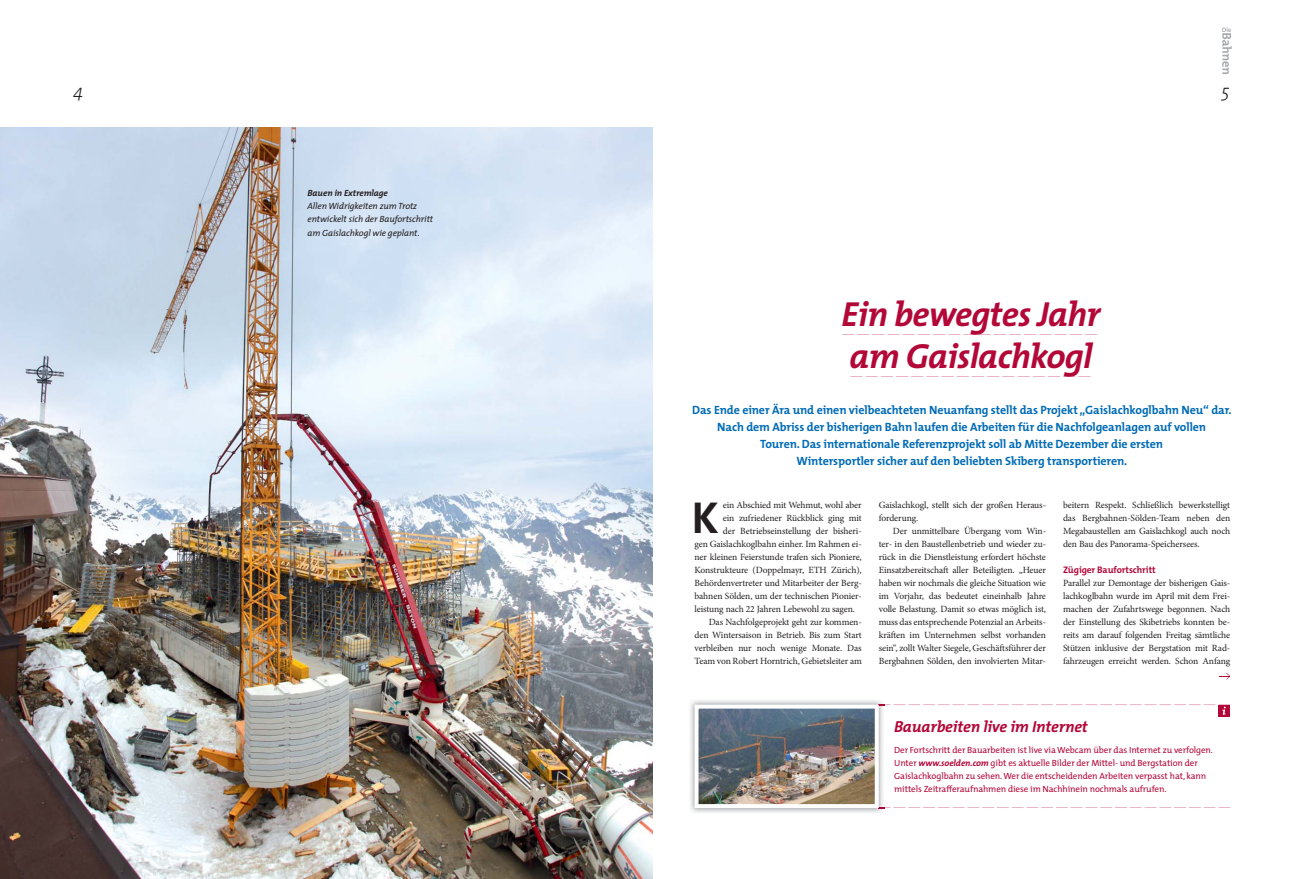
<style>
.page{position:relative;width:1304px;height:879px;background:#fff}
.page>*{position:absolute;margin:0;border:0;box-sizing:border-box;transform-origin:0 0}
.t1{font:700 45px "The Mix";color:#231f20}
.t2{font:italic 700 35px/42px "The Mix";letter-spacing:-.02em;color:#b30738}
.t3{font:italic 300 18px "The Mix";color:#231f20}
.t4{font:italic 700 16px "The Mix";letter-spacing:-.01em;color:#b30738}
.t5{font:700 12px/17px "The Mix";letter-spacing:-.01em;color:#006bb6;text-align:center}
.t6{font:9.5px/13px "Minion Pro";letter-spacing:-.01em;color:#231f20;text-align:justify}
.t7{font:700 9.5px "The Mix";letter-spacing:-.01em;color:#b30738}
.t8{font:9px/13px "The Mix";letter-spacing:-.01em;color:#b30738}
.t9{font:italic 9px/13px "The Mix";letter-spacing:-.01em;color:#231f20}
.t10{font:italic 700 9px "The Mix";letter-spacing:-.01em;color:#231f20}
.s1{font-weight:700;font-style:italic}
</style>
<div class="page">
<svg style="left:1222px;top:27px;width:10px;height:47px"></svg>
<img style="left:0;top:128px;width:652px;height:751px">
<svg style="left:850px;top:376px;width:240px;height:1px"></svg>
<img style="left:690px;top:700px;width:194px;height:113px">
<svg style="left:694px;top:704px;width:536px;height:104px"></svg>
<svg style="left:1219px;top:673px;width:11px;height:6px"></svg>
<h3 class="t3" style="left:74px;top:83px;width:11px">4</h3>
<h3 class="t3" style="left:1221px;top:83px;width:10px">5</h3>
<p class="t10" style="left:308px;top:190px;width:82px">Bauen in Extremlage</p>
<p class="t9" style="left:308px;top:201px;width:127px">Allen Widrigkeiten zum Trotz entwickelt sich der Baufortschritt am Gaislachkogl wie geplant.</p>
<h2 class="t2" style="left:842px;top:296px;width:260px">Ein bewegtes Jahr am Gaislachkogl</h2>
<p class="t5" style="left:692px;top:402px;width:541px">Das Ende einer Ära und einen vielbeachteten Neuanfang stellt das Projekt „Gaislachkoglbahn Neu“ dar.<br>Nach dem Abriss der bisherigen Bahn laufen die Arbeiten für die Nachfolgeanlagen auf vollen<br>Touren. Das internationale Referenzprojekt soll ab Mitte Dezember die ersten<br>Wintersportler sicher auf den beliebten Skiberg transportieren.</p>
<p class="t6" style="left:723px;top:499px;width:140px">ein Abschied mit Wehmut, wohl aber</p>
<p class="t6" style="left:723px;top:512px;width:140px">ein zufriedener Rückblick ging mit</p>
<p class="t6" style="left:723px;top:525px;width:140px">der Betriebseinstellung der bisheri-</p>
<p class="t6" style="left:694px;top:538px;width:169px">gen Gaislachkoglbahn einher. Im Rahmen ei-</p>
<p class="t6" style="left:694px;top:551px;width:169px">ner kleinen Feierstunde trafen sich Pioniere,</p>
<p class="t6" style="left:694px;top:564px;width:169px">Konstrukteure (Doppelmayr, ETH Zürich),</p>
<p class="t6" style="left:694px;top:577px;width:169px">Behördenvertreter und Mitarbeiter der Berg-</p>
<p class="t6" style="left:694px;top:590px;width:169px">bahnen Sölden, um der technischen Pionier-</p>
<p class="t6" style="left:694px;top:603px;width:162px">leistung nach 22 Jahren Lebewohl zu sagen.</p>
<p class="t6" style="left:709px;top:616px;width:155px">Das Nachfolgeprojekt geht zur kommen-</p>
<p class="t6" style="left:694px;top:629px;width:169px">den Wintersaison in Betrieb. Bis zum Start</p>
<p class="t6" style="left:694px;top:642px;width:169px">verbleiben nur noch wenige Monate. Das</p>
<p class="t6" style="left:694px;top:655px;width:169px">Team von Robert Horntrich, Gebietsleiter am</p>
<p class="t6" style="left:1063px;top:499px;width:169px">beitern Respekt. Schließlich bewerkstelligt das Bergbahnen-Sölden-Team neben den Megabaustellen am Gaislachkogl auch noch den Bau des Panorama-Speichersees.</p>
<p class="t7" style="left:1063px;top:565px;width:94px">Zügiger Baufortschritt</p>
<p class="t6" style="left:1063px;top:577px;width:169px">Parallel zur Demontage der bisherigen Gais&shy;lachkoglbahn wurde im April mit dem Frei&shy;machen der Zufahrtswege begonnen. Nach der Einstellung des Skibetriebs konnten be&shy;reits am darauf folgenden Freitag sämtliche Stützen inklusive der Bergstation mit Rad&shy;fahrzeugen erreicht werden. Schon Anfang</p>
<p class="t6" style="left:879px;top:499px;width:169px">Gaislachkogl, stellt sich der großen Heraus&shy;forderung.</p>
<p class="t6" style="left:879px;top:525px;width:169px;text-indent:14px">Der unmittelbare Übergang vom Win&shy;ter- in den Baustellenbetrieb und wieder zu&shy;rück in die Dienstleistung erfordert höchste Einsatzbereitschaft aller Beteiligten. „Heuer haben wir nochmals die gleiche Situation wie im Vorjahr, das bedeutet eineinhalb Jahre volle Belastung. Damit so etwas möglich ist, muss das entsprechende Potenzial an Arbeits&shy;kräften im Unternehmen selbst vorhanden sein“, zollt Walter Siegele, Geschäftsführer der Bergbahnen Sölden, den involvierten Mitar-</p>
<h1 class="t1" style="left:692px;top:498px;width:28px">K</h1>
<h3 class="t4" style="left:894px;top:720px;width:195px">Bauarbeiten live im Internet</h3>
<p class="t8" style="left:894px;top:744px;width:320px">Der Fortschritt der Bauarbeiten ist live via Webcam über das Internet zu verfolgen.<br>Unter <span class="s1">www.soelden.com</span> gibt es aktuelle Bilder der Mittel- und Bergstation der Gaislachkoglbahn zu sehen. Wer die entscheidenden Arbeiten verpasst hat, kann mittels Zeitrafferaufnahmen diese im Nachhinein nochmals aufrufen.</p>
</div>
